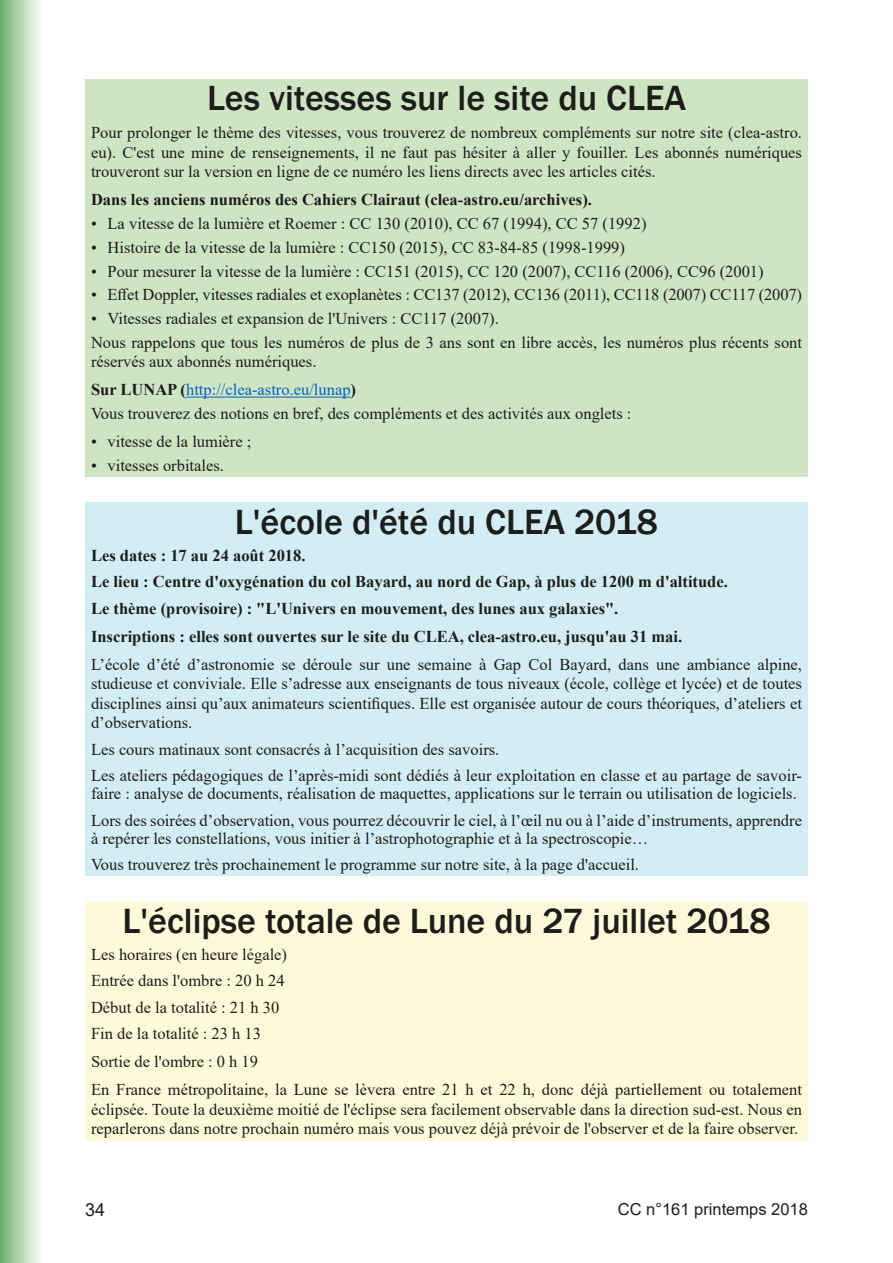
<style>
.page{position:relative;width:893px;height:1263px;background:#fff}
.page>*{position:absolute;margin:0;border:0;box-sizing:border-box;transform-origin:0 0}
.t1{font:500 36px "Franklin Gothic";color:#1d1d1b}
.t2{font:18px "Arial";color:#1d1d1b}
.t3{font:16.5px/19.5px "Times New Roman";color:#1d1d1b}
.t4{font:700 16.5px/26.5px "Times New Roman";color:#1d1d1b}
.t5{font:16.5px "Arial";color:#1d1d1b}
.s1{font-weight:700}
.s2{color:#0563c1}
</style>
<div class="page">
<div style="left:0;top:0;width:43px;height:1263px;background:linear-gradient(to right,#70af6c,#fffeff)"></div>
<div style="left:85px;top:79px;width:723px;height:398px;background:#cee4c3"></div>
<hr style="left:186px;top:397px;width:165px;height:1px;background:#0563c1">
<div style="left:85px;top:503px;width:723px;height:373px;background:#d2edf3"></div>
<div style="left:85px;top:902px;width:723px;height:238px;background:#fdfad9"></div>
<h1 class="t1" style="left:207px;top:76px;width:481px">Les vitesses sur le site du CLEA</h1>
<p class="t3" style="left:91px;top:122px;width:712px;text-align:justify">Pour prolonger le thème des vitesses, vous trouverez de nombreux compléments sur notre site (clea-astro. eu). C'est une mine de renseignements, il ne faut pas hésiter à aller y fouiller. Les abonnés numériques trouveront sur la version en ligne de ce numéro les liens directs avec les articles cités.</p>
<p class="t4" style="left:91px;top:186px;width:502px">Dans les anciens numéros des Cahiers Clairaut (clea-astro.eu/archives).</p>
<p class="t3" style="left:91px;top:213px;width:557px">• La vitesse de la lumière et Roemer : CC 130 (2010), CC 67 (1994), CC 57 (1992)</p>
<p class="t3" style="left:91px;top:237px;width:535px">• Histoire de la vitesse de la lumière : CC150 (2015), CC 83-84-85 (1998-1999)</p>
<p class="t3" style="left:91px;top:261px;width:674px">• Pour mesurer la vitesse de la lumière : CC151 (2015), CC 120 (2007), CC116 (2006), CC96 (2001)</p>
<p class="t3" style="left:91px;top:284px;width:712px">• Effet Doppler, vitesses radiales et exoplanètes : CC137 (2012), CC136 (2011), CC118 (2007) CC117 (2007)</p>
<p class="t3" style="left:91px;top:306px;width:712px;line-height:23.7px">• Vitesses radiales et expansion de l'Univers : CC117 (2007).<br>Nous rappelons que tous les numéros de plus de 3 ans sont en libre accès, les numéros plus récents sont</p>
<p class="t3" style="left:91px;top:347px;width:267px;line-height:28px">réservés aux abonnés numériques.<br><span class="s1">Sur LUNAP (</span><span class="s2">http://clea-astro.eu/lunap</span><span class="s1">)</span></p>
<p class="t3" style="left:91px;top:403px;width:542px">Vous trouverez des notions en bref, des compléments et des activités aux onglets :</p>
<p class="t3" style="left:91px;top:431px;width:162px">• vitesse de la lumière ;</p>
<p class="t3" style="left:91px;top:455px;width:134px">• vitesses orbitales.</p>
<h1 class="t1" style="left:235px;top:500px;width:425px">L'école d'été du CLEA 2018</h1>
<p class="t4" style="left:91px;top:541px;width:638px">Les dates : 17 au 24 août 2018.<br>Le lieu : Centre d'oxygénation du col Bayard, au nord de Gap, à plus de 1200 m d'altitude.<br>Le thème (provisoire) : "L'Univers en mouvement, des lunes aux galaxies".</p>
<p class="t4" style="left:91px;top:622px;width:593px">Inscriptions : elles sont ouvertes sur le site du CLEA, clea-astro.eu, jusqu'au 31 mai.</p>
<p class="t3" style="left:91px;top:654px;width:712px;text-align:justify">L’école d’été d’astronomie se déroule sur une semaine à Gap Col Bayard, dans une ambiance alpine, studieuse et conviviale. Elle s’adresse aux enseignants de tous niveaux (école, collège et lycée) et de toutes disciplines ainsi qu’aux animateurs scientifiques. Elle est organisée autour de cours théoriques, d’ateliers et d’observations.</p>
<p class="t3" style="left:91px;top:735px;width:712px;line-height:26.5px">Les cours matinaux sont consacrés à l’acquisition des savoirs.<br>Les ateliers pédagogiques de l’après-midi sont dédiés à leur exploitation en classe et au partage de savoir-</p>
<p class="t3" style="left:91px;top:780px;width:712px;line-height:26.5px">faire : analyse de documents, réalisation de maquettes, applications sur le terrain ou utilisation de logiciels.<br>Lors des soirées d’observation, vous pourrez découvrir le ciel, à l’œil nu ou à l’aide d’instruments, apprendre</p>
<p class="t3" style="left:91px;top:824px;width:559px;line-height:26.5px">à repérer les constellations, vous initier à l’astrophotographie et à la spectroscopie…<br>Vous trouverez très prochainement le programme sur notre site, à la page d'accueil.</p>
<h1 class="t1" style="left:123px;top:899px;width:649px">L'éclipse totale de Lune du 27 juillet 2018</h1>
<p class="t3" style="left:91px;top:940px;width:198px;line-height:26.5px">Les horaires (en heure légale)<br>Entrée dans l'ombre : 20 h 24<br>Début de la totalité : 21 h 30<br>Fin de la totalité : 23 h 13</p>
<p class="t3" style="left:91px;top:1047px;width:712px;line-height:28px">Sortie de l'ombre : 0 h 19<br>En France métropolitaine, la Lune se lèvera entre 21 h et 22 h, donc déjà partiellement ou totalement</p>
<p class="t3" style="left:91px;top:1099px;width:712px">éclipsée. Toute la deuxième moitié de l'éclipse sera facilement observable dans la direction sud-est. Nous en reparlerons dans notre prochain numéro mais vous pouvez déjà prévoir de l'observer et de la faire observer.</p>
<p class="t2" style="left:85px;top:1197px;width:22px">34</p>
<p class="t5" style="left:618px;top:1198px;width:192px">CC n°161 printemps 2018</p>
</div>
